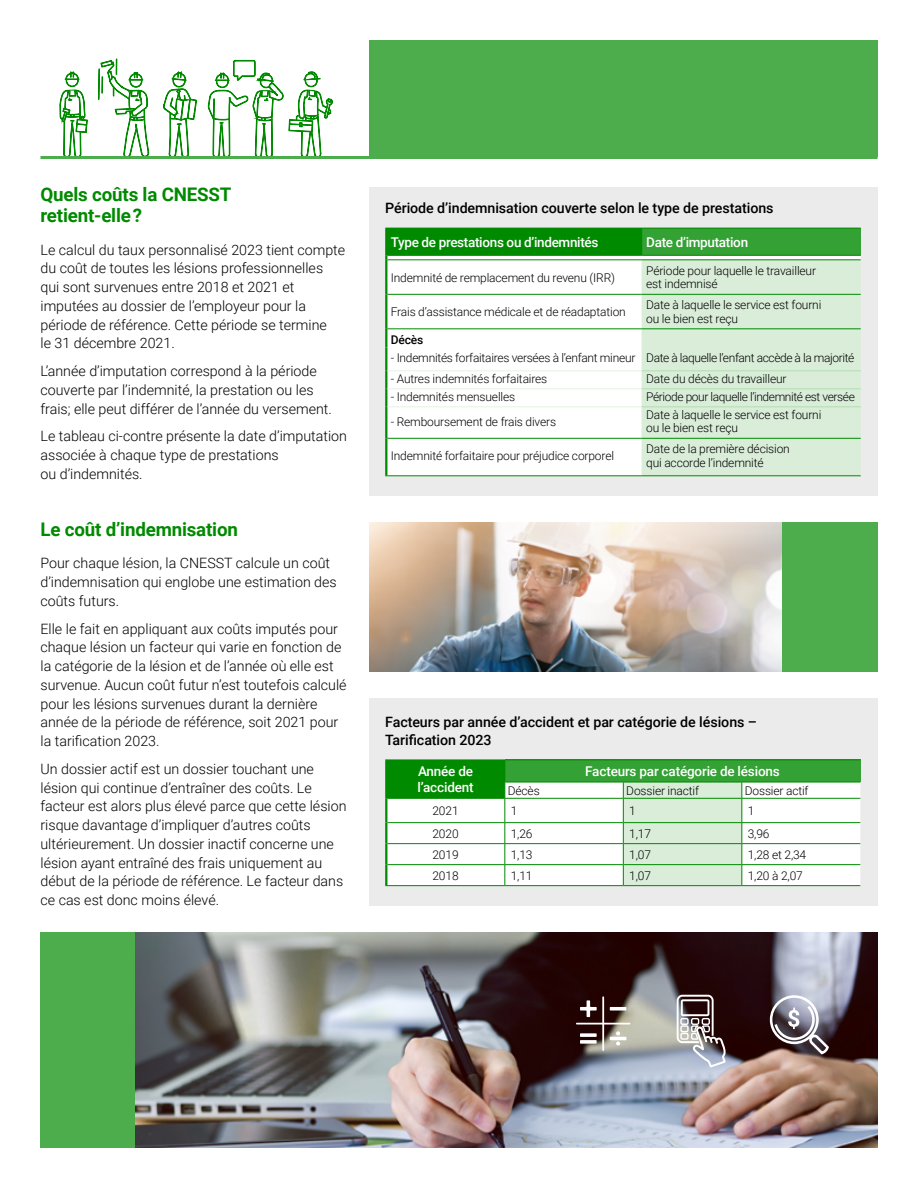
<style>
.page{position:relative;width:918px;height:1188px;background:#fff}
.page>*{position:absolute;margin:0;border:0;box-sizing:border-box;transform-origin:0 0}
.Sous-titre_2_H2{font:700 18.75px/21px "Roboto";letter-spacing:-.01em;color:#008a00}
.Texte_courant_P{font:300 14.25px/18.8px "Roboto";color:#000}
.Sous-titre_3_H2{font:500 14.25px/18px "Roboto";letter-spacing:-.005em;color:#000}
.t1{font:500 13.5px/15.8px "Roboto";letter-spacing:-.02em;color:#fff}
.t2{font:300 12px/13.5px "Roboto";letter-spacing:-.01em;color:#000}
.t3{font:300 12px "Roboto";letter-spacing:-.03em;color:#000}
.t4{font:500 12px "Roboto";letter-spacing:-.01em;color:#000}
</style>
<div class="page">
<img style="left:135px;top:932px;width:743px;height:216px">
<div style="left:369px;top:698px;width:509px;height:207px;background:#ebebeb"></div>
<div style="left:369px;top:187px;width:509px;height:308px;background:#ebebeb"></div>
<div style="left:386px;top:228px;width:256px;height:27px;background:#008a00"></div>
<div style="left:642px;top:228px;width:219px;height:27px;background:#33a133"></div>
<div style="left:387px;top:256px;width:474px;height:219px;background:#fff"></div>
<div style="left:642px;top:260px;width:219px;height:215px;background:#d9edd9"></div>
<hr style="left:385px;top:228px;width:2px;height:27px;background:#008a00">
<hr style="left:642px;top:228px;width:219px;height:1px;background:#008a00">
<hr style="left:387px;top:255px;width:255px;height:1px;background:#008a00">
<hr style="left:642px;top:255px;width:219px;height:1px;background:#008a00">
<hr style="left:385px;top:260px;width:2px;height:34px;background:#008a00">
<hr style="left:387px;top:259px;width:255px;height:1px;background:#008a00">
<hr style="left:642px;top:259px;width:219px;height:1px;background:#008a00">
<hr style="left:385px;top:294px;width:2px;height:35px;background:#008a00">
<hr style="left:387px;top:294px;width:255px;height:1px;background:#008a00">
<hr style="left:642px;top:294px;width:219px;height:1px;background:#008a00">
<svg style="left:385px;top:329px;width:2px;height:18px"></svg>
<hr style="left:387px;top:328px;width:255px;height:1px;background:#008a00">
<hr style="left:642px;top:328px;width:219px;height:1px;background:#008a00">
<hr style="left:385px;top:347px;width:2px;height:24px;background:#008a00">
<svg style="left:385px;top:371px;width:2px;height:36px"></svg>
<hr style="left:385px;top:407px;width:2px;height:31px;background:#008a00">
<hr style="left:385px;top:438px;width:2px;height:37px;background:#008a00">
<hr style="left:387px;top:438px;width:255px;height:1px;background:#008a00">
<hr style="left:385px;top:475px;width:257px;height:1px;background:#008a00">
<hr style="left:642px;top:438px;width:219px;height:1px;background:#008a00">
<hr style="left:642px;top:475px;width:219px;height:1px;background:#008a00">
<hr style="left:387px;top:388px;width:255px;height:1px;background:#e6f3e6">
<hr style="left:387px;top:406px;width:255px;height:1px;background:#e6f3e6">
<hr style="left:642px;top:370px;width:219px;height:1px;background:#b3dcb3">
<hr style="left:642px;top:388px;width:219px;height:1px;background:#b3dcb3">
<hr style="left:642px;top:406px;width:219px;height:1px;background:#b3dcb3">
<hr style="left:387px;top:370px;width:255px;height:1px;background:#e6f3e6">
<div style="left:386px;top:760px;width:119px;height:38px;background:#008a00"></div>
<div style="left:505px;top:760px;width:355px;height:22px;background:#33a133"></div>
<svg style="left:387px;top:783px;width:473px;height:102px;background:#eff7ef"></svg>
<hr style="left:385px;top:760px;width:2px;height:22px;background:#008a00">
<svg style="left:385px;top:782px;width:1px;height:16px"></svg>
<hr style="left:505px;top:760px;width:118px;height:1px;background:#008a00">
<hr style="left:623px;top:760px;width:119px;height:1px;background:#008a00">
<hr style="left:742px;top:760px;width:118px;height:1px;background:#008a00">
<hr style="left:504px;top:782px;width:119px;height:1px;background:#008a00">
<hr style="left:742px;top:782px;width:118px;height:1px;background:#008a00">
<hr style="left:385px;top:798px;width:2px;height:25px;background:#008a00">
<hr style="left:387px;top:798px;width:118px;height:1px;background:#008a00">
<hr style="left:505px;top:798px;width:118px;height:1px;background:#008a00">
<hr style="left:742px;top:798px;width:118px;height:1px;background:#008a00">
<hr style="left:385px;top:823px;width:2px;height:21px;background:#008a00">
<hr style="left:385px;top:844px;width:2px;height:21px;background:#008a00">
<hr style="left:385px;top:865px;width:2px;height:20px;background:#008a00">
<hr style="left:387px;top:822px;width:118px;height:1px;background:#008a00">
<hr style="left:387px;top:843px;width:118px;height:1px;background:#008a00">
<hr style="left:387px;top:864px;width:118px;height:1px;background:#008a00">
<hr style="left:385px;top:885px;width:120px;height:1px;background:#008a00">
<svg style="left:504px;top:782px;width:1px;height:103px"></svg>
<hr style="left:505px;top:822px;width:118px;height:1px;background:#008a00">
<hr style="left:505px;top:843px;width:118px;height:1px;background:#008a00">
<hr style="left:505px;top:864px;width:118px;height:1px;background:#008a00">
<hr style="left:505px;top:885px;width:118px;height:1px;background:#008a00">
<svg style="left:623px;top:782px;width:119px;height:104px;background:#cbe6cb"></svg>
<hr style="left:742px;top:822px;width:118px;height:1px;background:#008a00">
<hr style="left:742px;top:843px;width:118px;height:1px;background:#008a00">
<hr style="left:742px;top:864px;width:118px;height:1px;background:#008a00">
<hr style="left:742px;top:885px;width:118px;height:1px;background:#008a00">
<div style="left:40px;top:932px;width:95px;height:216px;background:#4dad4d"></div>
<svg style="left:677px;top:995px;width:49px;height:73px;background:#888186"></svg>
<svg style="left:576px;top:996px;width:54px;height:55px;background:#71605b"></svg>
<svg style="left:769px;top:994px;width:62px;height:62px"></svg>
<div style="left:369px;top:40px;width:509px;height:118px;background:#4dad4d"></div>
<svg style="left:59px;top:58px;width:274px;height:98px"></svg>
<hr style="left:40px;top:156px;width:838px;height:3px;background:#4dad4d">
<img style="left:369px;top:522px;width:413px;height:150px">
<div style="left:782px;top:522px;width:96px;height:150px;background:#4dad4d"></div>
<p class="Sous-titre_2_H2" style="left:40px;top:183px;width:193px">Quels coûts la CNESST retient-elle ?</p>
<p class="Texte_courant_P" style="left:40px;top:240px;width:306px">Le calcul du taux personnalisé 2023 tient compte du coût de toutes les lésions professionnelles qui sont survenues entre 2018 et 2021 et imputées au dossier de l’employeur pour la période de référence. Cette période se termine<br>le 31 décembre 2021.</p>
<p class="Texte_courant_P" style="left:40px;top:361px;width:293px">L’année d’imputation correspond à la période couverte par l’indemnité, la prestation ou les frais; elle peut différer de l’année du versement.</p>
<p class="Texte_courant_P" style="left:40px;top:426px;width:308px">Le tableau ci-contre présente la date d’imputation associée à chaque type de prestations<br>ou d’indemnités.</p>
<p class="Sous-titre_2_H2" style="left:40px;top:518px;width:199px">Le coût d’indemnisation</p>
<p class="Texte_courant_P" style="left:40px;top:553px;width:298px">Pour chaque lésion, la CNESST calcule un coût d’indemnisation qui englobe une estimation des coûts futurs.</p>
<p class="Texte_courant_P" style="left:40px;top:619px;width:308px">Elle le fait en appliquant aux coûts imputés pour chaque lésion un facteur qui varie en fonction de la catégorie de la lésion et de l’année où elle est survenue. Aucun coût futur n’est toutefois calculé pour les lésions survenues durant la dernière année de la période de référence, soit 2021 pour la tarification 2023.</p>
<p class="Texte_courant_P" style="left:40px;top:759px;width:308px">Un dossier actif est un dossier touchant une lésion qui continue d’entraîner des coûts. Le facteur est alors plus élevé parce que cette lésion risque davantage d’impliquer d’autres coûts ultérieurement. Un dossier inactif concerne une lésion ayant entraîné des frais uniquement au début de la période de référence. Le facteur dans ce cas est donc moins élevé.</p>
<p class="Sous-titre_3_H2" style="left:385px;top:198px;width:390px">Période d’indemnisation couverte selon le type de prestations</p>
<p class="t1" style="left:391px;top:234px;width:209px">Type de prestations ou d’indemnités</p>
<p class="t1" style="left:646px;top:234px;width:103px">Date d’imputation</p>
<p class="t2" style="left:391px;top:270px;width:226px">Indemnité de remplacement du revenu (IRR)</p>
<p class="t2" style="left:646px;top:263px;width:171px">Période pour laquelle le travailleur est indemnisé</p>
<p class="t2" style="left:391px;top:305px;width:237px">Frais d’assistance médicale et de réadaptation</p>
<p class="t2" style="left:646px;top:298px;width:177px">Date à laquelle le service est fourni ou le bien est reçu</p>
<p class="t4" style="left:391px;top:331px;width:34px">Décès</p>
<p class="t2" style="left:391px;top:351px;width:246px">- Indemnités forfaitaires versées à l’enfant mineur</p>
<p class="t3" style="left:646px;top:349px;width:210px">Date à laquelle l’enfant accède à la majorité</p>
<p class="t2" style="left:391px;top:371px;width:158px">- Autres indemnités forfaitaires</p>
<p class="t2" style="left:646px;top:371px;width:142px">Date du décès du travailleur</p>
<p class="t2" style="left:391px;top:389px;width:126px">- Indemnités mensuelles</p>
<p class="t3" style="left:646px;top:388px;width:210px">Période pour laquelle l’indemnité est versée</p>
<p class="t2" style="left:391px;top:414px;width:167px">- Remboursement de frais divers</p>
<p class="t2" style="left:646px;top:407px;width:177px">Date à laquelle le service est fourni ou le bien est reçu</p>
<p class="t2" style="left:391px;top:449px;width:225px">Indemnité forfaitaire pour préjudice corporel</p>
<p class="t2" style="left:646px;top:442px;width:145px">Date de la première décision qui accorde l’indemnité</p>
<p class="Sous-titre_3_H2" style="left:385px;top:712px;width:373px">Facteurs par année d’accident et par catégorie de lésions –<br>Tarification 2023</p>
<p class="t1" style="left:417px;top:763px;width:58px">Année de l’accident</p>
<p class="t1" style="left:585px;top:763px;width:196px">Facteurs par catégorie de lésions</p>
<p class="t2" style="left:508px;top:783px;width:33px">Décès</p>
<p class="t2" style="left:626px;top:783px;width:74px">Dossier inactif</p>
<p class="t2" style="left:745px;top:783px;width:65px">Dossier actif</p>
<p class="t2" style="left:432px;top:804px;width:28px">2021</p>
<p class="t2" style="left:511px;top:804px;width:8px">1</p>
<p class="t2" style="left:629px;top:804px;width:8px">1</p>
<p class="t2" style="left:748px;top:804px;width:8px">1</p>
<p class="t2" style="left:432px;top:826px;width:28px">2020</p>
<p class="t2" style="left:511px;top:826px;width:23px">1,26</p>
<p class="t2" style="left:629px;top:826px;width:23px">1,17</p>
<p class="t2" style="left:748px;top:826px;width:23px">3,96</p>
<p class="t2" style="left:432px;top:847px;width:28px">2019</p>
<p class="t2" style="left:511px;top:847px;width:23px">1,13</p>
<p class="t2" style="left:629px;top:847px;width:23px">1,07</p>
<p class="t2" style="left:748px;top:847px;width:60px">1,28 et 2,34</p>
<p class="t2" style="left:432px;top:868px;width:28px">2018</p>
<p class="t2" style="left:511px;top:868px;width:23px">1,11</p>
<p class="t2" style="left:629px;top:868px;width:23px">1,07</p>
<p class="t2" style="left:748px;top:868px;width:57px">1,20 à 2,07</p>
</div>
